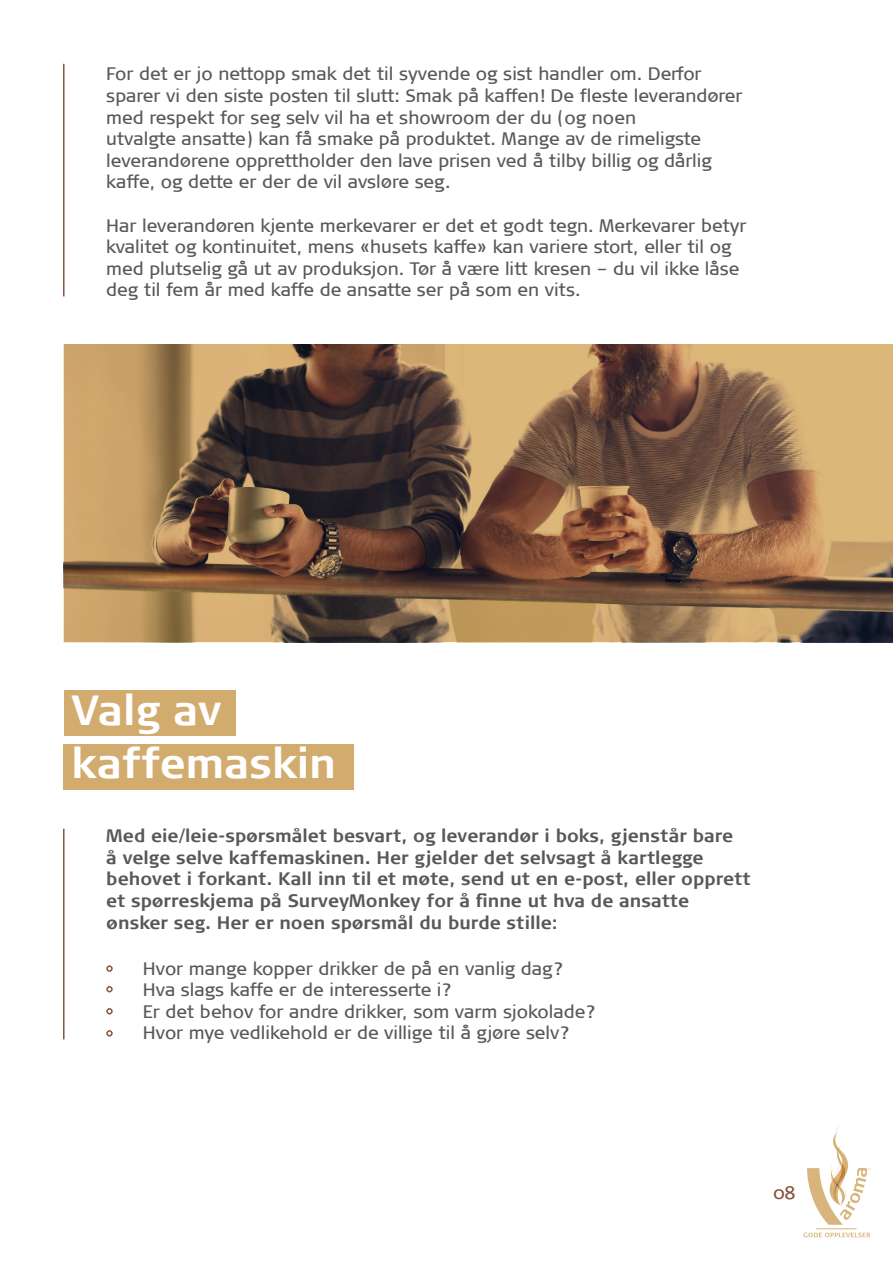
<style>
.page{position:relative;width:893px;height:1263px;background:#fff}
.page>*{position:absolute;margin:0;border:0;box-sizing:border-box;transform-origin:0 0}
.t1{font:700 42px "Signa";color:#fff}
.t2{font:18px/21.6px "Signa Normal";color:#57585a}
.t3{font:700 18px/21.6px "Signa";color:#57585a}
.t4{font:18px "Signa Normal";color:#895240}
</style>
<div class="page">
<svg style="left:803px;top:1232px;width:67px;height:5px"></svg>
<hr style="left:816px;top:1228px;width:41px;height:1px;background:#d7b57c">
<svg style="left:807px;top:1126px;width:63px;height:99px"></svg>
<hr style="left:63px;top:64px;width:2px;height:232px;background:#895240">
<svg style="left:64px;top:344px;width:829px;height:298px;background:#8b6b4c"></svg>
<div style="left:64px;top:744px;width:290px;height:45px;background:#d2ac6f"></div>
<div style="left:64px;top:690px;width:172px;height:46px;background:#d2ac6f"></div>
<hr style="left:63px;top:829px;width:2px;height:210px;background:#895240">
<div style="left:106px;top:965px;width:7px;height:7px;border:2px solid #895240;border-radius:50%"></div>
<div style="left:106px;top:986px;width:7px;height:6px;border:2px solid #895240;border-radius:50%"></div>
<div style="left:106px;top:1008px;width:7px;height:6px;border:2px solid #895240;border-radius:50%"></div>
<div style="left:106px;top:1030px;width:7px;height:6px;border:2px solid #895240;border-radius:50%"></div>
<p class="t2" style="left:106px;top:63px;width:638px">For det er jo nettopp smak det til syvende og sist handler om. Derfor sparer vi den siste posten til slutt: Smak på kaffen! De fleste leverandører med respekt for seg selv vil ha et showroom der du (og noen<br>utvalgte ansatte) kan få smake på produktet. Mange av de rimeligste leverandørene opprettholder den lave prisen ved å tilby billig og dårlig kaffe, og dette er der de vil avsløre seg.</p>
<p class="t2" style="left:106px;top:215px;width:642px">Har leverandøren kjente merkevarer er det et godt tegn. Merkevarer betyr kvalitet og kontinuitet, mens «husets kaffe» kan variere stort, eller til og med plutselig gå ut av produksjon. Tør å være litt kresen – du vil ikke låse deg til fem år med kaffe de ansatte ser på som en vits.</p>
<p class="t1" style="left:72px;top:686px;width:151px">Valg av</p>
<p class="t1" style="left:72px;top:739px;width:266px">kaffemaskin</p>
<p class="t3" style="left:106px;top:825px;width:646px">Med eie/leie-spørsmålet besvart, og leverandør i boks, gjenstår bare<br>å velge selve kaffemaskinen. Her gjelder det selvsagt å kartlegge behovet i forkant. Kall inn til et møte, send ut en e-post, eller opprett et spørreskjema på SurveyMonkey for å finne ut hva de ansatte ønsker seg. Her er noen spørsmål du burde stille:</p>
<p class="t2" style="left:143px;top:957px;width:422px">Hvor mange kopper drikker de på en vanlig dag?</p>
<p class="t2" style="left:143px;top:979px;width:310px">Hva slags kaffe er de interesserte i?</p>
<p class="t2" style="left:143px;top:1001px;width:454px">Er det behov for andre drikker, som varm sjokolade?</p>
<p class="t2" style="left:143px;top:1022px;width:428px">Hvor mye vedlikehold er de villige til å gjøre selv?</p>
<p class="t4" style="left:773px;top:1182px;width:24px">0٣8</p>
</div>
